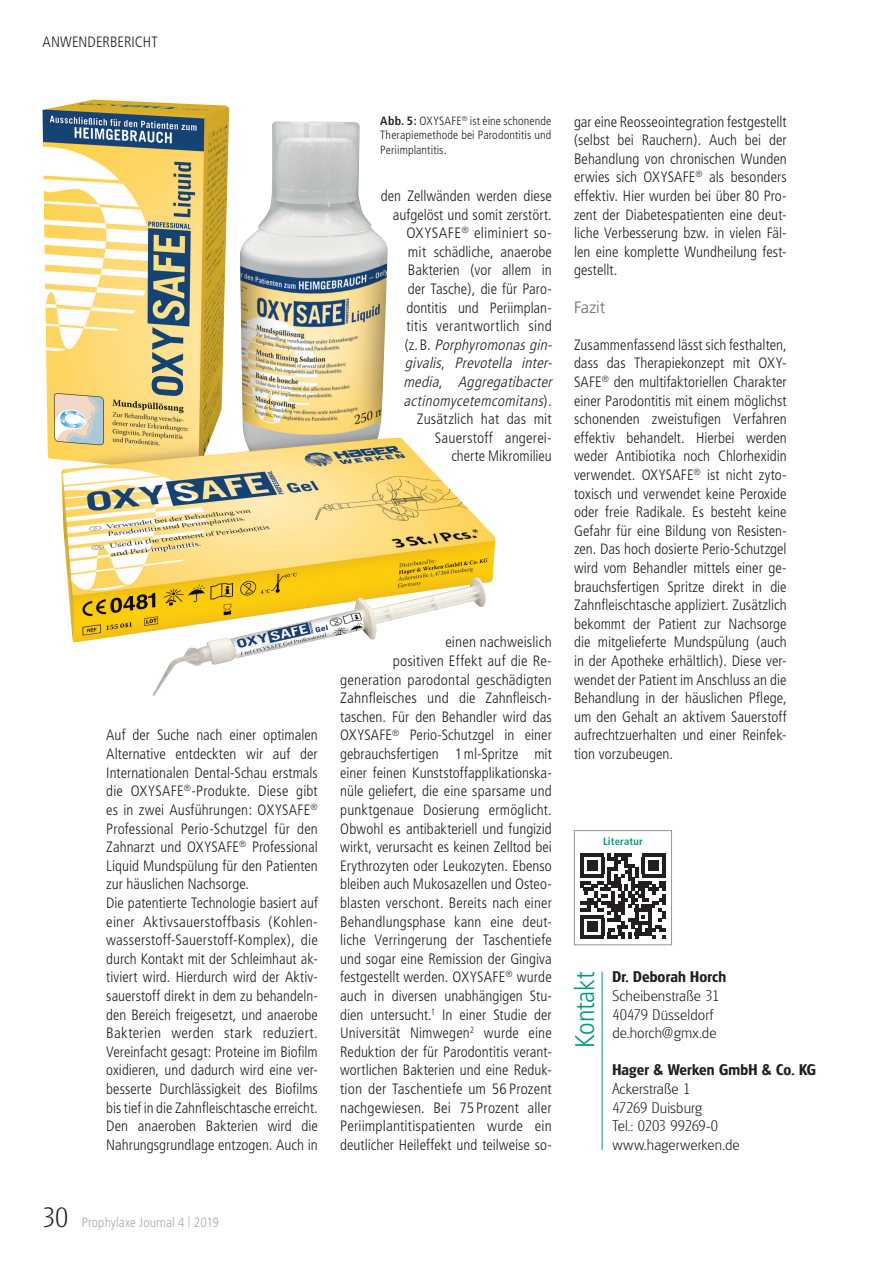
<style>
.page{position:relative;width:893px;height:1263px;background:#fff}
.page>*{position:absolute;margin:0;border:0;box-sizing:border-box;transform-origin:0 0}
.ContactDetails_Headl{font:300 condensed 27px "Frutiger";letter-spacing:-.01em;color:#009780}
.Crossheading{font:300 16.5px "Frutiger";letter-spacing:-.01em;color:#6c6d70}
.Content{font:300 condensed 15px/18.6px "Frutiger";letter-spacing:.005em;color:#231f20;text-align:justify}
.Content-2{font:italic 300 condensed 15px "Frutiger";color:#231f20}
.ContactDetails{font:200 15px "Glasgow";letter-spacing:.01em;color:#231f20}
.ContactDetails_Name{font:600 15px "Glasgow";letter-spacing:.01em;color:#231f20}
.ContactDetails-2{font:200 15px "Glasgow";letter-spacing:-.025em;color:#231f20}
.t1{font:300 condensed 13.5px "Frutiger";letter-spacing:.005em;color:#a8a9ad}
.t2{font:300 condensed 12px/14.4px "Frutiger";letter-spacing:.01em;color:#231f20;text-align:justify}
.QR-Code_Headline{font:700 condensed 10.5px "Frutiger";letter-spacing:.02em;color:#009780}
.s1{font-family:"Glasgow";font-weight:200;font-stretch:normal;font-size:27px;color:#231f20}
.s2{font-size:12px}
.s3{font-weight:700}
.s4{font-style:normal}
</style>
<div class="page">
<img style="left:43px;top:100px;width:452px;height:596px">
<hr style="left:602px;top:972px;width:1px;height:178px;background:#009780">
<div style="left:574px;top:830px;width:98px;height:115px;border:1px solid #939598"></div>
<svg style="left:580px;top:854px;width:85px;height:85px"></svg>
<p class="Content" style="left:43px;top:33px;width:117px">ANWENDERBERICHT</p>
<p class="Content" style="left:106px;top:726px;width:213px">Auf der Suche nach einer optimalen Alternative entdeckten wir auf der Internationalen Dental-Schau erstmals die OXYSAFE<sup>®</sup>-Produkte. Diese gibt es in zwei Ausführungen: OXYSAFE<sup>® </sup>Professional Perio-Schutzgel für den Zahnarzt und OXYSAFE<sup>®</sup> Professional Liquid Mundspülung für den Patienten zur häuslichen Nachsorge.</p>
<p class="Content" style="left:106px;top:894px;width:213px">Die patentierte Technologie basiert auf einer Aktivsauerstoffbasis (Kohlen&shy;wasserstoff-Sauerstoff-Komplex), die durch Kontakt mit der Schleimhaut ak&shy;tiviert wird. Hierdurch wird der Aktiv&shy;sauerstoff direkt in dem zu behandeln&shy;den Bereich freigesetzt, und anaerobe Bakterien werden stark reduziert.<br>Vereinfacht gesagt: Proteine im Biofilm oxidieren, und dadurch wird eine ver&shy;besserte Durchlässigkeit des Biofilms bis tief in die Zahnfleischtasche erreicht.<br>Den anaeroben Bakterien wird die Nahrungsgrundlage entzogen. Auch in</p>
<p class="t1" style="left:43px;top:1214px;width:178px"><span class="s1">30</span> Prophylaxe Journal 4 <span class="s2">|</span> 2019</p>
<p class="t2" style="left:380px;top:114px;width:173px"><span class="s3">Abb. 5:</span> OXYSAFE<sup>®</sup> ist eine schonende Therapiemethode bei Parodontitis und Periimplantitis.</p>
<p class="Content" style="left:381px;top:187px;width:173px">den Zellwänden werden diese</p>
<p class="Content" style="left:393px;top:205px;width:160px">aufgelöst und somit zerstört.</p>
<p class="Content" style="left:406px;top:224px;width:147px">OXYSAFE<sup>®</sup> eliminiert so-</p>
<p class="Content" style="left:408px;top:243px;width:146px">mit schädliche, anaerobe</p>
<p class="Content" style="left:408px;top:261px;width:145px">Bakterien (vor allem in</p>
<p class="Content" style="left:408px;top:280px;width:144px">der Tasche), die für Paro-</p>
<p class="Content" style="left:406px;top:298px;width:147px">dontitis und Periimplan-</p>
<p class="Content" style="left:406px;top:317px;width:147px">titis verantwortlich sind</p>
<p class="Content-2" style="left:405px;top:336px;width:152px"><span class="s4">( z . B .</span> Porphyromonasgin-</p>
<p class="Content-2" style="left:405px;top:355px;width:152px">givalis<span class="s4">,</span> Prevotella inter-</p>
<p class="Content-2" style="left:403px;top:373px;width:154px">media<span class="s4">,</span> Aggregatibacter</p>
<p class="Content-2" style="left:403px;top:392px;width:150px">actinomycetemcomitans<span class="s4">) .</span></p>
<p class="Content" style="left:417px;top:410px;width:137px">Zusätzlich hat das mit</p>
<p class="Content" style="left:435px;top:429px;width:117px">Sauerstoff angerei-</p>
<p class="Content" style="left:451px;top:447px;width:102px">cherte Mikromilieu</p>
<p class="Content" style="left:340px;top:633px;width:213px;text-align:right">einen nachweislich<br>positiven Effekt auf die Re&shy;generation parodontal geschädigten Zahnfleisches und die Zahnfleisch&shy;taschen. Für den Behandler wird das OXYSAFE<sup>®</sup> Perio-Schutzgel in einer gebrauchsfertigen 1ml-Spritze mit einer feinen Kunststoffapplikationska&shy;nüle geliefert, die eine sparsame und punktgenaue Dosierung ermöglicht.<br>Obwohl es antibakteriell und fungizid wirkt, verursacht es keinen Zelltod bei Erythrozyten oder Leukozyten. Ebenso bleiben auch Mukosazellen und Osteo&shy;blasten verschont. Bereits nach einer Behandlungsphase kann eine deut&shy;liche Verringerung der Taschentiefe und sogar eine Remission der Gingiva festgestellt werden. OXYSAFE<sup>®</sup> wurde auch in diversen unabhängigen Stu&shy;dien untersucht.<sup>1</sup> In einer Studie der Universität Nimwegen<sup>2</sup> wurde eine Reduktion der für Parodontitis verant&shy;wortlichen Bakterien und eine Reduk&shy;tion der Taschentiefe um 56 Prozent nachgewiesen. Bei 75 Prozent aller Periimplantitispatienten wurde ein deutlicher Heileffekt und teilweise so-</p>
<p class="Content" style="left:574px;top:112px;width:214px">gar eine Reosseointegration festgestellt (selbst bei Rauchern). Auch bei der Behandlung von chronischen Wunden erwies sich OXYSAFE<sup>®</sup> als besonders effektiv. Hier wurden bei über 80 Pro&shy;zent der Diabetespatienten eine deut&shy;liche Verbesserung bzw. in vielen Fäl&shy;len eine komplette Wundheilung fest&shy;gestellt.</p>
<p class="Crossheading" style="left:574px;top:298px;width:33px">Fazit</p>
<p class="Content" style="left:574px;top:336px;width:214px">Zusammenfassend lässt sich festhalten, dass das Therapiekonzept mit OXY-SAFE<sup>®</sup> den multifaktoriellen Charakter einer Parodontitis mit einem möglichst schonenden zweistufigen Verfahren effektiv behandelt. Hierbei werden weder Antibiotika noch Chlorhexidin verwendet. OXYSAFE<sup>®</sup> ist nicht zyto&shy;toxisch und verwendet keine Peroxide oder freie Radikale. Es besteht keine Gefahr für eine Bildung von Resisten&shy;zen. Das hoch dosierte Perio-Schutzgel wird vom Behandler mittels einer ge&shy;brauchsfertigen Spritze direkt in die Zahnfleischtasche appliziert. Zusätzlich bekommt der Patient zur Nachsorge die mitgelieferte Mundspülung (auch in der Apotheke erhältlich). Diese ver&shy;wendet der Patient im Anschluss an die Behandlung in der häuslichen Pflege, um den Gehalt an aktivem Sauerstoff aufrechtzuerhalten und einer Reinfek&shy;tion vorzubeugen.</p>
<p class="QR-Code_Headline" style="left:603px;top:835px;width:41px">Literatur</p>
<p class="ContactDetails_Headl" style="left:570px;top:1048px;width:77px;rotate:-90deg">Kontakt</p>
<p class="ContactDetails_Name" style="left:612px;top:968px;width:115px">Dr. Deborah Horch</p>
<p class="ContactDetails" style="left:612px;top:987px;width:108px">Scheibenstraße 31</p>
<p class="ContactDetails" style="left:612px;top:1005px;width:102px">40479 Düsseldorf</p>
<p class="ContactDetails" style="left:612px;top:1024px;width:106px">de.horch@gmx.de</p>
<p class="ContactDetails_Name" style="left:612px;top:1061px;width:205px">Hager &amp; Werken GmbH &amp; Co. KG</p>
<p class="ContactDetails" style="left:612px;top:1080px;width:80px">Ackerstraße 1</p>
<p class="ContactDetails" style="left:612px;top:1098px;width:91px">47269 Duisburg</p>
<p class="ContactDetails-2" style="left:612px;top:1117px;width:107px">Tel.: 0203 99269-0</p>
<p class="ContactDetails" style="left:612px;top:1135px;width:129px">www.hagerwerken.de</p>
</div>
